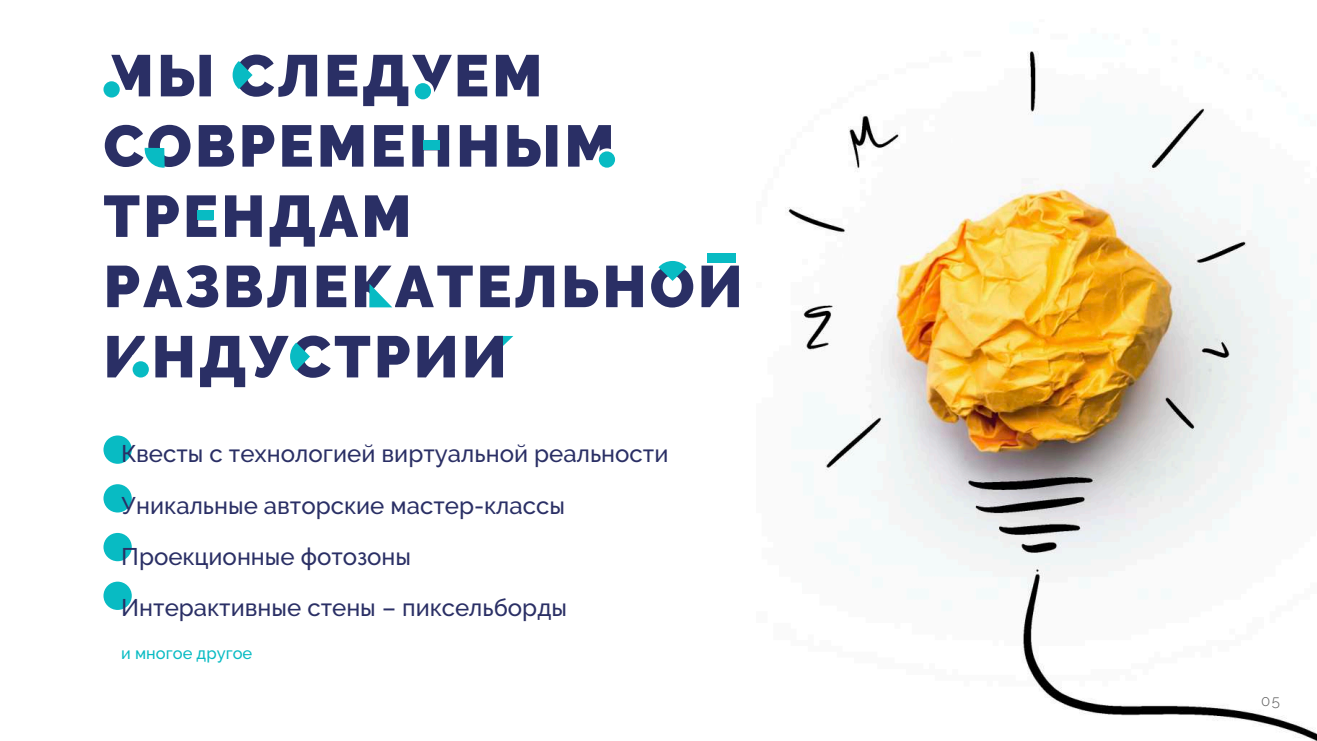
<style>
.page{position:relative;width:1317px;height:741px;background:#fff}
.page>*{position:absolute;margin:0;border:0;box-sizing:border-box;transform-origin:0 0}
.t1{font:900 58.5px/70.2px "Raleway";letter-spacing:.055em;color:#2a2f65}
.t2{font:500 24px/51.3px "Raleway";color:#2a2f65}
.t3{font:500 16.5px "Raleway";color:#08bbc3}
.t4{font:300 15px "Raleway";color:#585858}
</style>
<div class="page">
<img style="left:787px;top:51px;width:529px;height:689px">
<svg style="left:496px;top:336px;width:17px;height:16px"></svg>
<div style="left:103px;top:435px;width:29px;height:28px;background:#08bbc3;border-radius:50%"></div>
<div style="left:103px;top:484px;width:29px;height:28px;background:#08bbc3;border-radius:50%"></div>
<div style="left:103px;top:532px;width:29px;height:29px;background:#08bbc3;border-radius:50%"></div>
<div style="left:103px;top:581px;width:29px;height:28px;background:#08bbc3;border-radius:50%"></div>
<svg style="left:598px;top:151px;width:18px;height:17px"></svg>
<svg style="left:414px;top:83px;width:17px;height:17px"></svg>
<svg style="left:132px;top:365px;width:15px;height:13px"></svg>
<div style="left:133px;top:361px;width:16px;height:16px;background:#08bbc3;border-radius:50%"></div>
<svg style="left:106px;top:81px;width:14px;height:17px"></svg>
<div style="left:103px;top:81px;width:17px;height:16px;background:#08bbc3;border-radius:50%"></div>
<svg style="left:232px;top:61px;width:20px;height:28px"></svg>
<svg style="left:144px;top:148px;width:21px;height:20px"></svg>
<svg style="left:658px;top:261px;width:28px;height:20px"></svg>
<svg style="left:290px;top:342px;width:20px;height:28px"></svg>
<svg style="left:369px;top:284px;width:24px;height:24px"></svg>
<div style="left:423px;top:140px;width:16px;height:10px;background:#08bbc3"></div>
<div style="left:197px;top:210px;width:16px;height:10px;background:#08bbc3"></div>
<div style="left:706px;top:253px;width:29px;height:10px;background:#08bbc3"></div>
<h1 class="t1" style="left:103px;top:41px;width:640px">МЫ СЛЕДУЕМ<br>СОВРЕМЕННЫМ<br>ТРЕНДАМ<br>РАЗВЛЕКАТЕЛЬНОЙ<br>ИНДУСТРИИ</h1>
<p class="t2" style="left:121px;top:428px;width:548px">Квесты с технологией виртуальной реальности Уникальные авторские мастер-классы Проекционные фотозоны<br>Интерактивные стены – пиксельборды</p>
<p class="t3" style="left:121px;top:643px;width:133px">и многое другое</p>
<p class="t4" style="left:1260px;top:692px;width:20px">05</p>
</div>
